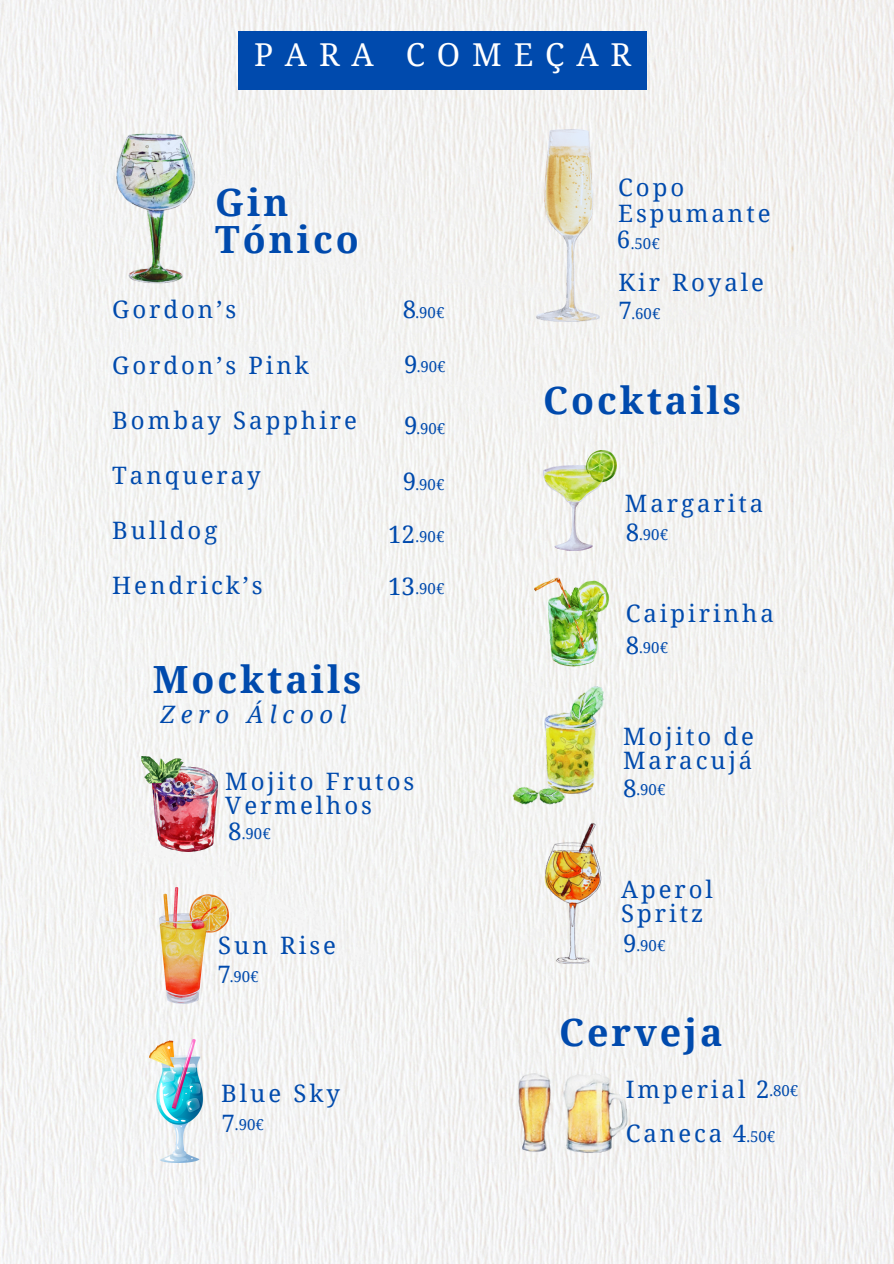
<style>
.page{position:relative;width:894px;height:1264px;background:#fff}
.page>*{position:absolute;margin:0;border:0;box-sizing:border-box;transform-origin:0 0}
.t1{font:700 37.5px/37.2px "Noto Serif";letter-spacing:.08em;color:#004aad}
.t2{font:31.5px "Noto Serif";letter-spacing:.375em;color:#fff}
.t3{font:24px/24.8px "Noto Serif";letter-spacing:.125em;color:#004aad}
.t4{font:italic 24px "Noto Serif";letter-spacing:.24em;color:#004aad}
.t5{font:15px "Noto Serif";color:#004aad}
</style>
<div class="page">
<img style="left:0;top:0;width:893px;height:1263px">
<img style="left:537px;top:819px;width:72px;height:150px">
<img style="left:508px;top:681px;width:101px;height:126px">
<img style="left:528px;top:557px;width:90px;height:129px">
<img style="left:543px;top:450px;width:73px;height:100px">
<img style="left:502px;top:1054px;width:129px;height:115px">
<img style="left:536px;top:129px;width:63px;height:192px">
<div style="left:238px;top:31px;width:408px;height:58px;background:#004aad"></div>
<img style="left:112px;top:117px;width:85px;height:168px">
<img style="left:159px;top:887px;width:70px;height:116px">
<img style="left:142px;top:756px;width:73px;height:92px">
<img style="left:143px;top:759px;width:75px;height:93px">
<img style="left:149px;top:1039px;width:53px;height:123px">
<p class="t2" style="left:254px;top:33px;width:378px">PARA COMEÇAR</p>
<p class="t1" style="left:215px;top:183px;width:145px">Gin<br>Tónico</p>
<h3 class="t3" style="left:112px;top:297px;width:125px">Gordon’s</h3>
<h3 class="t3" style="left:112px;top:352px;width:198px">Gordon’s Pink</h3>
<h3 class="t3" style="left:112px;top:407px;width:246px">Bombay Sapphire</h3>
<h3 class="t3" style="left:112px;top:462px;width:150px">Tanqueray</h3>
<h3 class="t3" style="left:112px;top:517px;width:106px">Bulldog</h3>
<h3 class="t3" style="left:112px;top:572px;width:152px">Hendrick’s</h3>
<p class="t1" style="left:153px;top:659px;width:210px">Mocktails</p>
<p class="t4" style="left:160px;top:697px;width:187px">Zero Álcool</p>
<p class="t3" style="left:403px;top:296px;width:15px">8</p>
<p class="t3" style="left:404px;top:351px;width:15px">9</p>
<p class="t5" style="left:415px;top:301px;width:30px">.90€</p>
<p class="t5" style="left:416px;top:356px;width:30px">.90€</p>
<p class="t3" style="left:404px;top:412px;width:15px">9</p>
<h3 class="t3" style="left:402px;top:468px;width:15px">9</h3>
<h3 class="t5" style="left:416px;top:418px;width:30px">.90€</h3>
<p class="t5" style="left:415px;top:474px;width:30px">.90€</p>
<p class="t3" style="left:388px;top:521px;width:28px">12</p>
<h1 class="t5" style="left:415px;top:525px;width:30px">.90€</h1>
<p class="t3" style="left:388px;top:573px;width:28px">13</p>
<p class="t5" style="left:415px;top:577px;width:30px">.90€</p>
<h3 class="t3" style="left:225px;top:768px;width:190px">Mojito Frutos<br>Vermelhos</h3>
<p class="t3" style="left:228px;top:818px;width:15px">8</p>
<p class="t5" style="left:242px;top:823px;width:30px">.90€</p>
<h3 class="t3" style="left:218px;top:932px;width:119px">Sun Rise</h3>
<p class="t3" style="left:217px;top:960px;width:15px">7</p>
<p class="t5" style="left:230px;top:965px;width:30px">.90€</p>
<h3 class="t3" style="left:221px;top:1080px;width:120px">Blue Sky</h3>
<p class="t3" style="left:221px;top:1110px;width:15px">7</p>
<p class="t5" style="left:235px;top:1113px;width:30px">.90€</p>
<h1 class="t3" style="left:618px;top:174px;width:154px;line-height:25.8px">Copo<br>Espumante</h1>
<p class="t3" style="left:616px;top:227px;width:15px">6</p>
<p class="t5" style="left:630px;top:232px;width:30px">.50€</p>
<p class="t3" style="left:618px;top:269px;width:147px">Kir Royale</p>
<p class="t3" style="left:618px;top:297px;width:15px">7</p>
<p class="t5" style="left:631px;top:302px;width:30px">.60€</p>
<p class="t1" style="left:543px;top:380px;width:199px">Cocktails</p>
<p class="t3" style="left:624px;top:490px;width:140px">Margarita</p>
<p class="t3" style="left:625px;top:519px;width:15px">8</p>
<h3 class="t5" style="left:639px;top:524px;width:30px">.90€</h3>
<p class="t3" style="left:625px;top:600px;width:150px">Caipirinha</p>
<p class="t3" style="left:625px;top:632px;width:15px">8</p>
<p class="t5" style="left:639px;top:637px;width:30px">.90€</p>
<h2 class="t3" style="left:623px;top:724px;width:132px;line-height:23.7px">Mojito de<br>Maracujá</h2>
<p class="t3" style="left:623px;top:775px;width:15px">8</p>
<p class="t5" style="left:636px;top:778px;width:30px">.90€</p>
<h1 class="t3" style="left:621px;top:875px;width:93px">Aperol<br>Spritz</h1>
<h3 class="t3" style="left:623px;top:930px;width:15px">9</h3>
<p class="t5" style="left:636px;top:935px;width:30px">.90€</p>
<p class="t1" style="left:559px;top:1013px;width:165px">Cerveja</p>
<p class="t3" style="left:625px;top:1076px;width:145px">Imperial 2</p>
<p class="t3" style="left:625px;top:1120px;width:122px">Caneca 4</p>
<p class="t5" style="left:769px;top:1080px;width:30px">.80€</p>
<h3 class="t5" style="left:746px;top:1125px;width:30px">.50€</h3>
</div>
